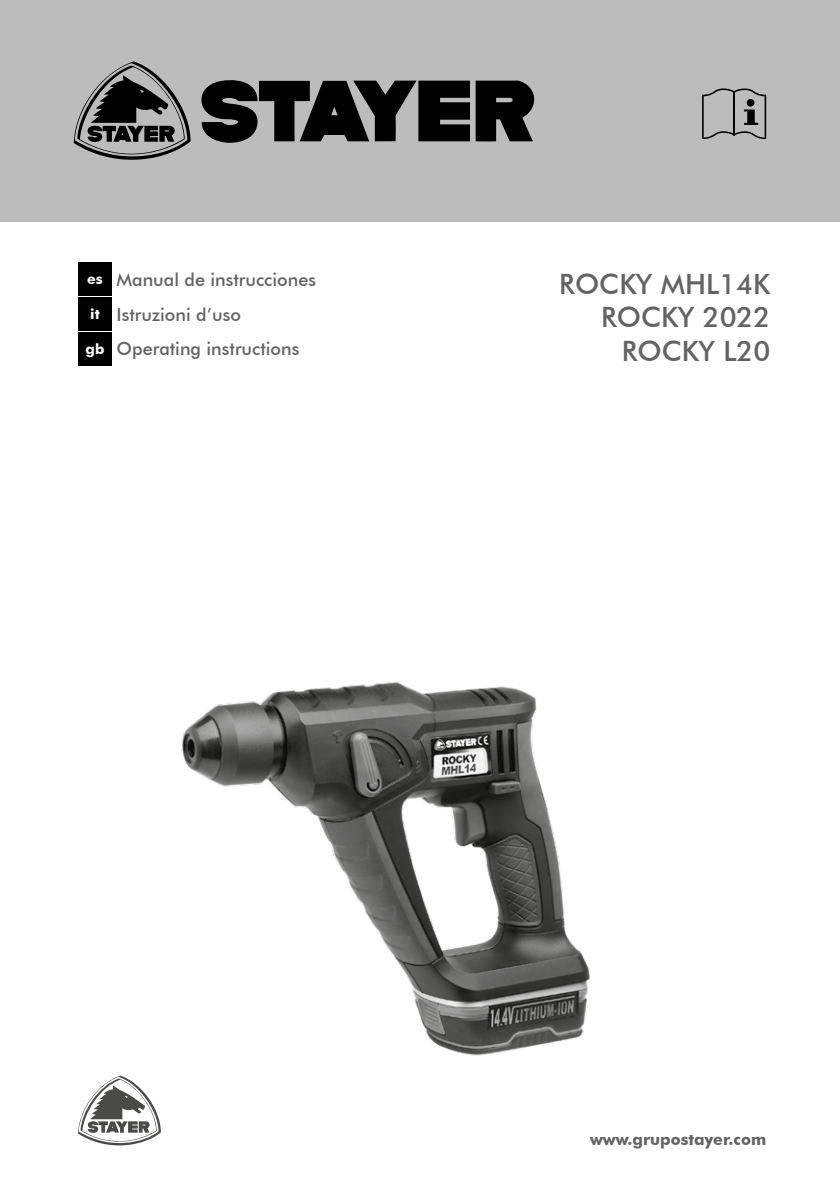
<style>
.page{position:relative;width:840px;height:1191px;background:#fff}
.page>*{position:absolute;margin:0;border:0;box-sizing:border-box;transform-origin:0 0}
.t1{font:500 28px/33.6px "Futura BT";color:#646363;text-align:right}
.t2{font:500 18px/34.8px "Futura BT";color:#646363}
.t3{font:700 16px "Futura BT";color:#646363}
.t4{font:700 14.4px "Futura BT";color:#fff}
</style>
<div class="page">
<img style="left:181px;top:681px;width:409px;height:375px">
<div style="left:78px;top:262px;width:34px;height:34px;background:#000"></div>
<div style="left:78px;top:297px;width:34px;height:34px;background:#000"></div>
<div style="left:78px;top:331px;width:34px;height:34px;background:#000"></div>
<div style="left:0;top:0;width:839px;height:221px;background:#bcbcbc"></div>
<svg style="left:74px;top:61px;width:461px;height:99px"></svg>
<svg style="left:702px;top:88px;width:63px;height:52px"></svg>
<svg style="left:78px;top:1075px;width:83px;height:71px"></svg>
<p class="t4" style="left:87px;top:270px;width:17px">es</p>
<p class="t4" style="left:90px;top:305px;width:11px">it</p>
<p class="t4" style="left:85px;top:340px;width:20px">gb</p>
<p class="t2" style="left:117px;top:262px;width:201px">Manual de instrucciones</p>
<p class="t2" style="left:117px;top:297px;width:184px">Istruzioni d’uso<br>Operating instructions</p>
<h1 class="t1" style="left:559px;top:266px;width:212px">ROCKY MHL14K<br>ROCKY 2022<br>ROCKY L20</h1>
<p class="t3" style="left:589px;top:1130px;width:178px">www.grupostayer.com</p>
</div>
